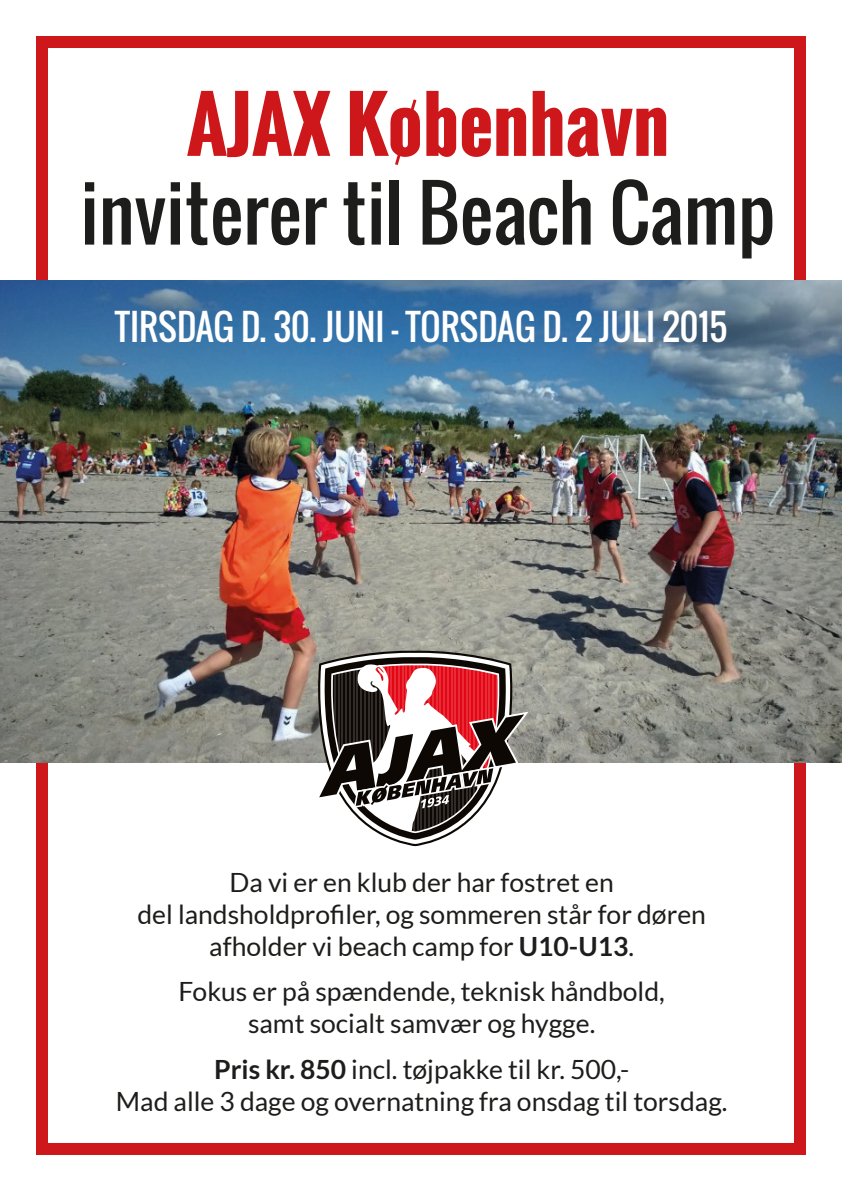
<style>
.page{position:relative;width:842px;height:1191px;background:#fff}
.page>*{position:absolute;margin:0;border:0;box-sizing:border-box;transform-origin:0 0}
.t1{font:73.9px "Oswald";color:#1d1d1b}
.t2{font:700 73.9px "Oswald";color:#cd171a}
.t3{font:35px "Oswald";color:#fff}
.t4{font:26.5px "Lato";color:#1d1d1b}
.s1{font-weight:700}
</style>
<div class="page">
<div style="left:36px;top:36px;width:770px;height:1119px;border:12px solid #cd171a"></div>
<img style="left:0;top:281px;width:842px;height:481px">
<svg style="left:314px;top:650px;width:215px;height:196px"></svg>
<p class="t2" style="left:187px;top:69px;width:484px">AJAX København</p>
<p class="t1" style="left:80px;top:157px;width:697px">inviterer til Beach Camp</p>
<p class="t3" style="left:115px;top:301px;width:614px">TIRSDAG D. 30. JUNI - TORSDAG D. 2 JULI 2015</p>
<p class="t4" style="left:230px;top:867px;width:386px">Da vi er en klub der har fostret en</p>
<p class="t4" style="left:137px;top:899px;width:570px">del landsholdprofiler, og sommeren står for døren</p>
<p class="t4" style="left:209px;top:931px;width:426px">afholder vi beach camp for <span class="s1">U10-U13</span>.</p>
<p class="t4" style="left:179px;top:977px;width:488px">Fokus er på spændende, teknisk håndbold,</p>
<p class="t4" style="left:248px;top:1009px;width:349px">samt socialt samvær og hygge.</p>
<p class="t4" style="left:214px;top:1054px;width:417px"><span class="s1">Pris kr. 850</span> incl. tøjpakke til kr. 500,-</p>
<p class="t4" style="left:116px;top:1086px;width:613px">Mad alle 3 dage og overnatning fra onsdag til torsdag.</p>
</div>
